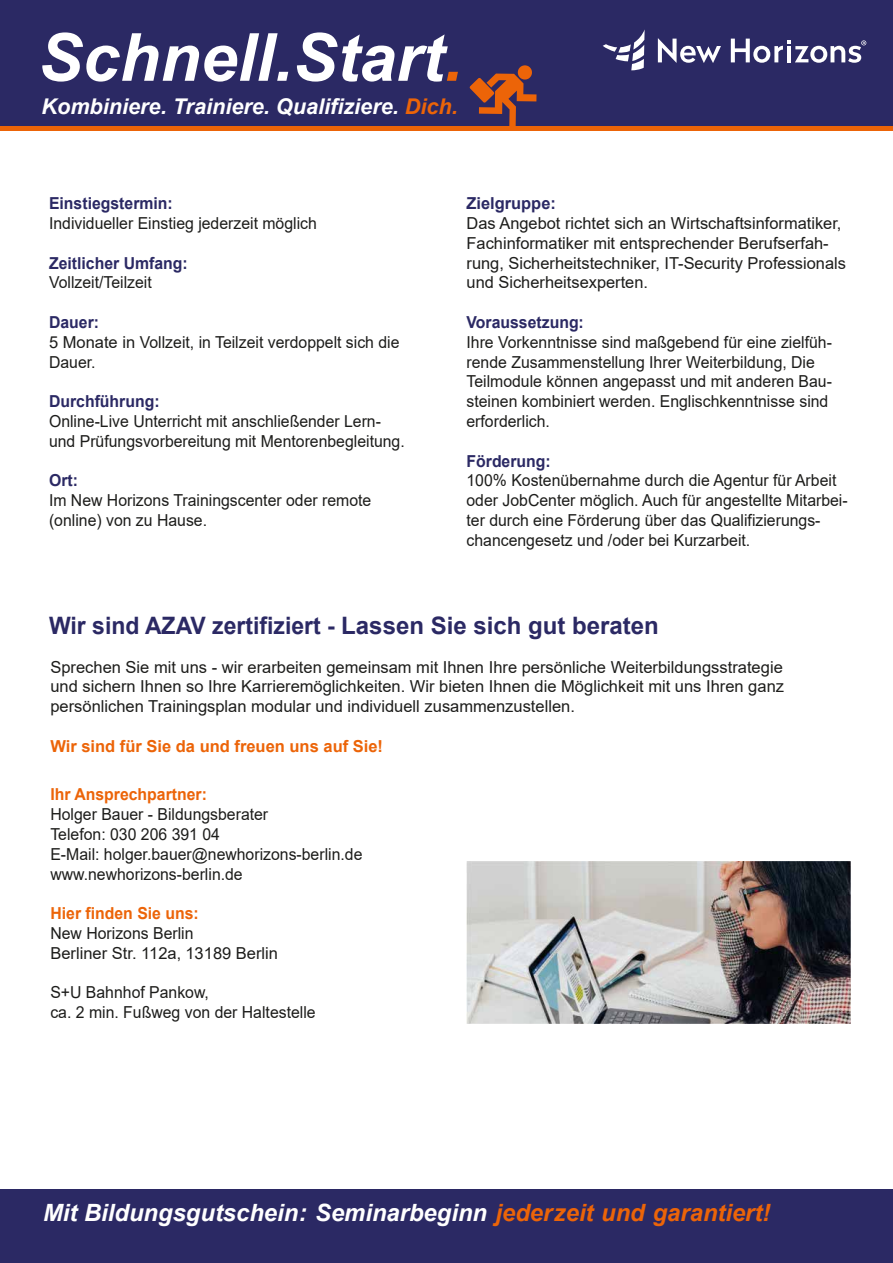
<style>
.page{position:relative;width:893px;height:1263px;background:#fff}
.page>*{position:absolute;margin:0;border:0;box-sizing:border-box;transform-origin:0 0}
.t1{font:italic 700 66.45px "Arial";color:#fff}
.t2{font:700 24px "Arial";color:#2b2964;scale:.96 1}
.t3{font:italic 700 23.85px "Arial";color:#fff}
.t4{font:italic 700 21.6px "Arial";color:#fff}
.t5{font:16.5px/19.8px "Arial";color:#1d1d1b;scale:.96 1}
.t6{font:16.5px/19.8px "Arial";color:#1d1d1b}
.t7{font:700 16.5px "Arial";color:#2b2964;scale:.96 1}
.t8{font:700 16.5px "Arial";color:#ec6408;scale:.96 1}
.t9{font:700 16.5px "Arial";color:#ec6408}
.t10{font:700 16.5px "Arial";color:#2b2964}
.s1{color:#ec6408}
</style>
<div class="page">
<div style="left:0;top:1190px;width:893px;height:73px;background:#2b2964"></div>
<img style="left:466px;top:861px;width:384px;height:162px">
<div style="left:0;top:0;width:893px;height:127px;background:#2b2964"></div>
<svg style="left:470px;top:65px;width:66px;height:61px"></svg>
<div style="left:0;top:126px;width:893px;height:5px;background:#ec6408"></div>
<svg style="left:658px;top:38px;width:63px;height:25px"></svg>
<svg style="left:731px;top:39px;width:135px;height:24px"></svg>
<svg style="left:603px;top:29px;width:42px;height:41px"></svg>
<h1 class="t1" style="left:38px;top:13px;width:426px">Schnell.Start<span class="s1">.</span></h1>
<h3 class="t4" style="left:41px;top:92px;width:418px">Kombiniere. Trainiere. Qualifiziere. <span class="s1">Dich.</span></h3>
<p class="t7" style="left:49px;top:192px;width:130px">Einstiegstermin:</p>
<p class="t5" style="left:49px;top:213px;width:281px">Individueller Einstieg jederzeit möglich</p>
<p class="t7" style="left:49px;top:251px;width:146px">Zeitlicher Umfang:</p>
<p class="t5" style="left:49px;top:273px;width:109px">Vollzeit/Teilzeit</p>
<p class="t7" style="left:49px;top:311px;width:54px">Dauer:</p>
<p class="t6" style="left:49px;top:332px;width:352px">5 Monate in Vollzeit, in Teilzeit verdoppelt sich die<br>Dauer.</p>
<p class="t7" style="left:49px;top:390px;width:117px">Durchführung:</p>
<p class="t5" style="left:49px;top:411px;width:372px">Online-Live Unterricht mit anschließender Lern&shy;und Prüfungsvorbereitung mit Mentorenbegleitung.</p>
<p class="t7" style="left:49px;top:469px;width:32px">Ort:</p>
<p class="t5" style="left:49px;top:490px;width:337px">Im New Horizons Trainingscenter oder remote (online) von zu Hause.</p>
<p class="t10" style="left:466px;top:192px;width:91px">Zielgruppe:</p>
<p class="t6" style="left:466px;top:213px;width:381px">Das Angebot richtet sich an Wirtschaftsinformatiker, Fachinformatiker mit entsprechender Berufserfah&shy;rung, Sicherheitstechniker, IT-Security Professionals und Sicherheitsexperten.</p>
<p class="t7" style="left:466px;top:311px;width:124px">Voraussetzung:</p>
<p class="t5" style="left:466px;top:332px;width:382px">Ihre Vorkenntnisse sind maßgebend für eine zielfüh&shy;rende Zusammenstellung Ihrer Weiterbildung, Die Teilmodule können angepasst und mit anderen Bau&shy;steinen kombiniert werden. Englischkenntnisse sind erforderlich.</p>
<p class="t7" style="left:466px;top:449px;width:89px">Förderung:</p>
<p class="t5" style="left:466px;top:471px;width:399px">100% Kostenübernahme durch die Agentur für Arbeit oder JobCenter möglich. Auch für angestellte Mitarbei&shy;ter durch eine Förderung über das Qualifizierungs&shy;chancengesetz und /oder bei Kurzarbeit.</p>
<h2 class="t2" style="left:49px;top:609px;width:637px">Wir sind AZAV zertifiziert - Lassen Sie sich gut beraten</h2>
<p class="t6" style="left:50px;top:657px;width:735px;text-align:justify">Sprechen Sie mit uns - wir erarbeiten gemeinsam mit Ihnen Ihre persönliche Weiterbildungsstrategie und sichern Ihnen so Ihre Karrieremöglichkeiten. Wir bieten Ihnen die Möglichkeit mit uns Ihren ganz persönlichen Trainingsplan modular und individuell zusammenzustellen.</p>
<p class="t9" style="left:50px;top:734px;width:334px">Wir sind für Sie da und freuen uns auf Sie!</p>
<p class="t8" style="left:50px;top:783px;width:165px">Ihr Ansprechpartner:</p>
<p class="t5" style="left:50px;top:804px;width:327px">Holger Bauer - Bildungsberater<br>Telefon: 030 206 391 04<br>E-Mail: holger.bauer@newhorizons-berlin.de www.newhorizons-berlin.de</p>
<p class="t8" style="left:50px;top:902px;width:156px">Hier finden Sie uns:</p>
<p class="t5" style="left:50px;top:923px;width:239px">New Horizons Berlin<br>Berliner Str. 112a, 13189 Berlin</p>
<p class="t5" style="left:50px;top:982px;width:278px">S+U Bahnhof Pankow,<br>ca. 2 min. Fußweg von der Haltestelle</p>
<h3 class="t3" style="left:43px;top:1197px;width:729px">Mit Bildungsgutschein: Seminarbeginn <span class="s1">jederzeit und garantiert!</span></h3>
</div>
